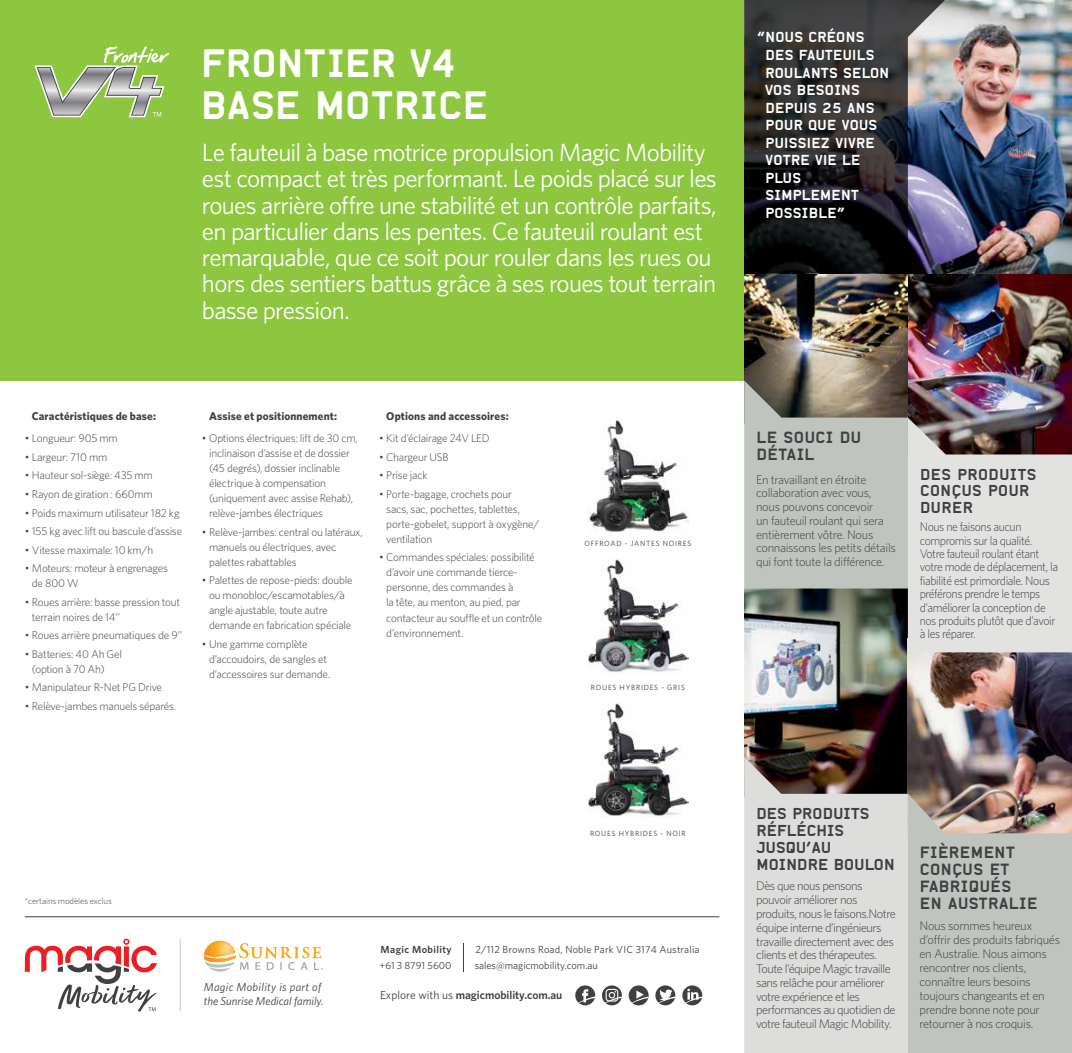
<style>
.page{position:relative;width:1072px;height:1053px;background:#fff}
.page>*{position:absolute;margin:0;border:0;box-sizing:border-box;transform-origin:0 0}
.t1{font:37.5px/41.2px "Alpha Headline";letter-spacing:-.03em;color:#fff}
.t2{font:25px/26.2px "Whitney";letter-spacing:-.035em;color:#fff}
.t3{font:15.38px/16.9px "Alpha Headline";letter-spacing:-.01em;color:#3f4042}
.t4{font:15px/16.9px "Alpha Headline";letter-spacing:-.03em;color:#3f4042}
.t5{font:15px/16.2px "Alpha Headline";letter-spacing:-.01em;color:#3f4042}
.t6{font:13.75px/17.5px "Alpha Headline";letter-spacing:-.025em;color:#fff}
.t7{font:300 12.5px/13.8px "Whitney";letter-spacing:-.035em;color:#3f4042}
.t8{font:300 12.5px/13.4px "Whitney";letter-spacing:-.035em;color:#3f4042;scale:.95 1}
.t9{font:italic 11.5px/13.4px "Whitney";color:#3f4042}
.t10{font:600 11.5px "Whitney";color:#3f4042}
.t11{font:300 11.25px/15px "Whitney";letter-spacing:-.02em;color:#3f4042}
.t12{font:700 11.25px "Whitney";letter-spacing:.01em;color:#3f4042}
.t13{font:10.25px "Whitney";letter-spacing:.02em;color:#3f4042}
.t14{font:10.25px "Whitney";color:#3f4042}
.t15{font:600 10.25px "Whitney";letter-spacing:.04em;color:#3f4042}
.t16{font:300 8.75px "Whitney";letter-spacing:-.01em;color:#3f4042}
.t17{font:7.5px "Whitney";letter-spacing:.1em;color:#3f4042}
.s1{font-weight:400}
</style>
<div class="page">
<div style="left:0;top:0;width:745px;height:380px;background:#8dc63f"></div>
<hr style="left:25px;top:916px;width:694px;height:1px;background:#3f4042">
<svg style="left:25px;top:938px;width:132px;height:73px"></svg>
<svg style="left:180px;top:938px;width:1px;height:72px"></svg>
<svg style="left:463px;top:943px;width:1px;height:28px"></svg>
<svg style="left:204px;top:940px;width:119px;height:31px"></svg>
<svg style="left:602px;top:985px;width:20px;height:20px"></svg>
<div style="left:629px;top:985px;width:20px;height:20px;background:#3f4042;border-radius:50%"></div>
<svg style="left:655px;top:985px;width:20px;height:20px"></svg>
<svg style="left:682px;top:985px;width:20px;height:20px"></svg>
<svg style="left:575px;top:985px;width:20px;height:20px"></svg>
<svg style="left:605px;top:988px;width:17px;height:15px"></svg>
<svg style="left:632px;top:990px;width:17px;height:13px"></svg>
<svg style="left:659px;top:989px;width:16px;height:14px"></svg>
<svg style="left:685px;top:988px;width:17px;height:15px"></svg>
<svg style="left:578px;top:989px;width:17px;height:14px"></svg>
<img style="left:744px;top:652px;width:164px;height:104px">
<img style="left:908px;top:273px;width:164px;height:107px">
<img style="left:908px;top:652px;width:164px;height:141px">
<img style="left:744px;top:273px;width:164px;height:107px">
<img style="left:955px;top:0;width:117px;height:273px">
<img style="left:744px;top:380px;width:328px;height:272px">
<svg style="left:744px;top:756px;width:164px;height:296px;background:#c9c8c5"></svg>
<svg style="left:908px;top:793px;width:164px;height:259px;background:#bcbcb6"></svg>
<img style="left:744px;top:0;width:211px;height:273px">
<svg style="left:34px;top:47px;width:135px;height:70px"></svg>
<img style="left:588px;top:420px;width:101px;height:112px">
<img style="left:587px;top:559px;width:102px;height:115px">
<img style="left:587px;top:702px;width:102px;height:116px">
<h1 class="t1" style="left:200px;top:42px;width:290px">FRONTIER V4<br>BASE MOTRICE</h1>
<p class="t2" style="left:202px;top:138px;width:516px">Le fauteuil à base motrice propulsion Magic Mobility est compact et très performant. Le poids placé sur les roues arrière offre une stabilité et un contrôle parfaits, en particulier dans les pentes. Ce fauteuil roulant est remarquable, que ce soit pour rouler dans les rues ou hors des sentiers battus grâce à ses roues tout terrain basse pression.</p>
<p class="t12" style="left:32px;top:409px;width:126px">Caractéristiques de base:</p>
<p class="t11" style="left:25px;top:430px;width:94px">• Longueur: 905 mm</p>
<p class="t11" style="left:25px;top:449px;width:84px">• Largeur: 710 mm</p>
<p class="t11" style="left:25px;top:467px;width:130px">• Hauteur sol-siège: 435 mm</p>
<p class="t11" style="left:25px;top:486px;width:130px">• Rayon de giration : 660mm</p>
<p class="t11" style="left:25px;top:505px;width:156px">• Poids maximum utilisateur 182 kg</p>
<p class="t11" style="left:25px;top:523px;width:159px">• 155 kg avec lift ou bascule d’assise</p>
<p class="t11" style="left:25px;top:542px;width:130px">• Vitesse maximale: 10 km/h</p>
<p class="t11" style="left:32px;top:560px;width:138px;text-indent:-7px">• Moteurs: moteur à engrenages de 800 W</p>
<p class="t11" style="left:32px;top:594px;width:150px;text-indent:-7px">• Roues arrière: basse pression tout terrain noires de 14’’</p>
<p class="t11" style="left:25px;top:627px;width:159px">• Roues arrière pneumatiques de 9’’</p>
<p class="t11" style="left:32px;top:646px;width:92px;text-indent:-7px">• Batteries: 40 Ah Gel (option à 70 Ah)</p>
<p class="t11" style="left:25px;top:679px;width:139px">• Manipulateur R-Net PG Drive</p>
<p class="t11" style="left:25px;top:698px;width:153px">• Relève-jambes manuels séparés.</p>
<p class="t12" style="left:209px;top:408px;width:130px">Assise et positionnement:</p>
<p class="t11" style="left:209px;top:430px;width:150px;text-indent:-7px">• Options électriques: lift de 30 cm, inclinaison d’assise et de dossier (45 degrés), dossier inclinable électrique à compensation (uniquement avec assise Rehab), relève-jambes électriques</p>
<p class="t11" style="left:209px;top:524px;width:155px;text-indent:-7px">• Relève-jambes: central ou latéraux, manuels ou électriques, avec palettes rabattables</p>
<p class="t11" style="left:209px;top:572px;width:145px;text-indent:-7px">• Palettes de repose-pieds: double ou monobloc/escamotables/à angle ajustable, toute autre demande en fabrication spéciale</p>
<p class="t11" style="left:209px;top:636px;width:123px;text-indent:-7px">• Une gamme complète d’accoudoirs, de sangles et d’accessoires sur demande.</p>
<p class="t12" style="left:386px;top:408px;width:124px">Options and accessoires:</p>
<p class="t11" style="left:379px;top:430px;width:112px">• Kit d’éclairage 24V LED</p>
<p class="t11" style="left:379px;top:449px;width:71px">• Chargeur USB</p>
<p class="t11" style="left:379px;top:467px;width:50px">• Prise jack</p>
<p class="t11" style="left:386px;top:486px;width:154px;text-indent:-7px">• Porte-bagage, crochets pour<br>sacs, sac, pochettes, tablettes, porte-gobelet, support à oxygène/ ventilation</p>
<p class="t11" style="left:386px;top:549px;width:157px;text-indent:-7px">• Commandes spéciales: possibilité d’avoir une commande tierce&shy;personne, des commandes à<br>la tête, au menton, au pied, par contacteur au souffle et un contrôle d’environnement.</p>
<p class="t17" style="left:584px;top:538px;width:108px">OFFROAD - JANTES NOIRES</p>
<p class="t17" style="left:591px;top:682px;width:95px">ROUES HYBRIDES - GRIS</p>
<p class="t16" style="left:25px;top:895px;width:88px">*certains modèles exclus</p>
<p class="t17" style="left:590px;top:828px;width:97px">ROUES HYBRIDES - NOIR</p>
<p class="t15" style="left:380px;top:943px;width:72px">Magic Mobility</p>
<p class="t13" style="left:476px;top:943px;width:226px">2/112 Browns Road, Noble Park VIC 3174 Australia</p>
<p class="t14" style="left:379px;top:958px;width:73px">+61 3 8791 5600</p>
<p class="t14" style="left:475px;top:958px;width:125px">sales@magicmobility.com.au</p>
<p class="t9" style="left:204px;top:980px;width:121px">Magic Mobility is part of the Sunrise Medical family.</p>
<p class="t10" style="left:380px;top:987px;width:184px"><span class="s1">Explore with us</span> magicmobility.com.au</p>
<p class="t6" style="left:765px;top:28px;width:126px;text-indent:-8px">“NOUS CRÉONS<br>DES FAUTEUILS<br>ROULANTS SELON<br>VOS BESOINS<br>DEPUIS 25 ANS<br>POUR QUE VOUS<br>PUISSIEZ VIVRE<br>VOTRE VIE LE<br>PLUS<br>SIMPLEMENT<br>POSSIBLE”</p>
<h3 class="t3" style="left:756px;top:429px;width:107px">LE SOUCI DU<br>DÉTAIL</h3>
<p class="t7" style="left:756px;top:472px;width:141px">En travaillant en étroite collaboration avec vous, nous pouvons concevoir<br>un fauteuil roulant qui sera entièrement vôtre. Nous connaissons les petits détails qui font toute la différence.</p>
<h3 class="t5" style="left:920px;top:466px;width:118px">DES PRODUITS<br>CONÇUS POUR<br>DURER</h3>
<p class="t8" style="left:920px;top:519px;width:147px">Nous ne faisons aucun compromis sur la qualité.<br>Votre fauteuil roulant étant votre mode de déplacement, la fiabilité est primordiale. Nous préférons prendre le temps d’améliorer la conception de nos produits plutôt que d’avoir à les réparer.</p>
<h3 class="t4" style="left:756px;top:804px;width:140px">DES PRODUITS<br>RÉFLÉCHIS<br>JUSQU’AU<br>MOINDRE BOULON</h3>
<p class="t7" style="left:756px;top:878px;width:141px">Dès que nous pensons pouvoir améliorer nos produits, nous le faisons.Notre équipe interne d’ingénieurs travaille directement avec des clients et des thérapeutes.<br>Toute l’équipe Magic travaille sans relâche pour améliorer votre expérience et les performances au quotidien de votre fauteuil Magic Mobility.</p>
<h3 class="t3" style="left:919px;top:844px;width:120px">FIÈREMENT<br>CONÇUS ET<br>FABRIQUÉS<br>EN AUSTRALIE</h3>
<p class="t7" style="left:919px;top:918px;width:142px">Nous sommes heureux d’offrir des produits fabriqués en Australie. Nous aimons rencontrer nos clients, connaître leurs besoins toujours changeants et en prendre bonne note pour retourner à nos croquis.</p>
</div>
